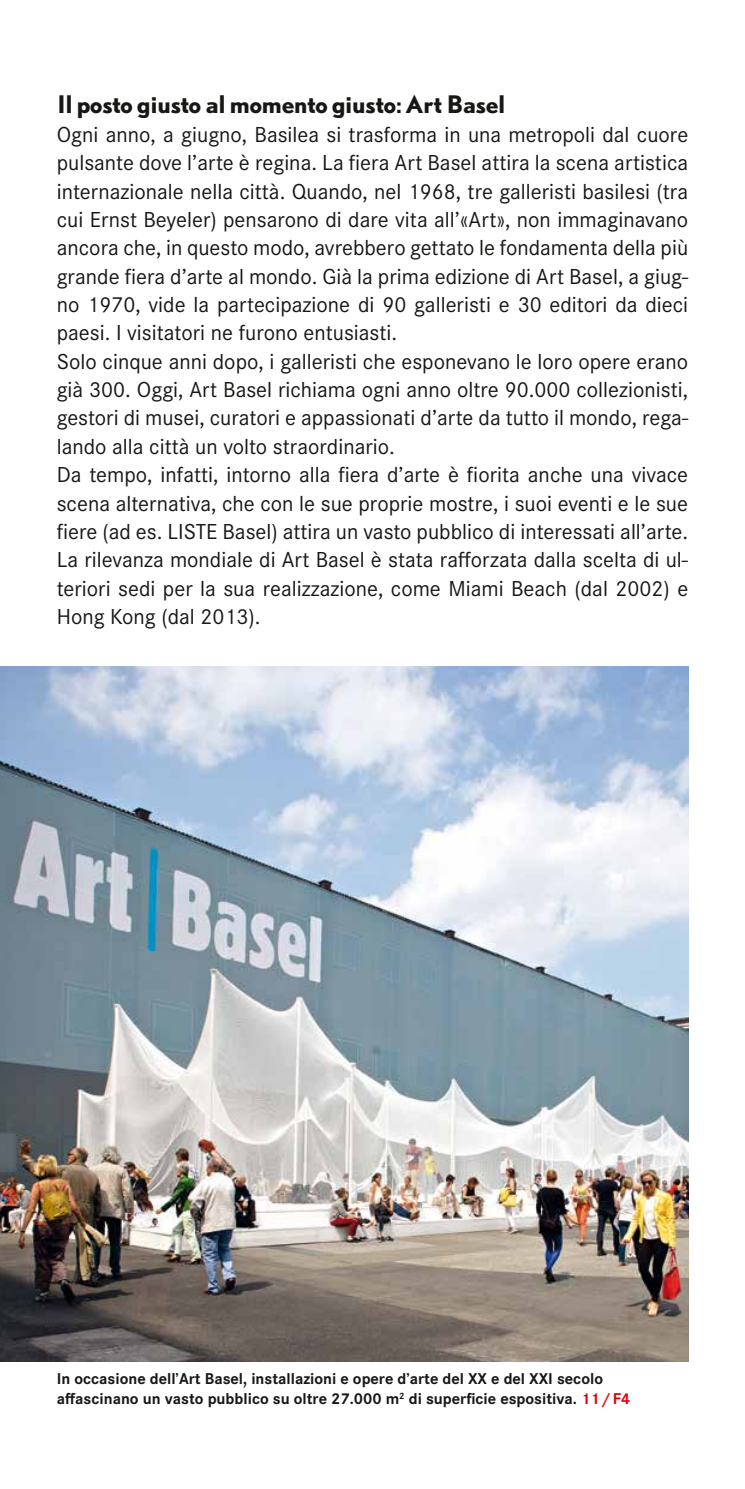
<style>
.page{position:relative;width:745px;height:1489px;background:#fff}
.page>*{position:absolute;margin:0;border:0;box-sizing:border-box;transform-origin:0 0}
.t1{font:22.5px/28.2px "Corporate S";color:#171715}
.t2{font:700 22.5px "DTL Nobel T";letter-spacing:-.005em;color:#171715}
.t3{font:700 16.25px/19.5px "Corporate S";color:#171715}
.s1{color:#e2000a}
</style>
<div class="page">
<img style="left:0;top:666px;width:687px;height:695px">
<p class="t2" style="left:57px;top:89px;width:449px">Il posto giusto al momento giusto: Art Basel</p>
<p class="t1" style="left:57px;top:120px;width:632px">Ogni anno, a giugno, Basilea si trasforma in una metropoli dal cuore pulsante dove l’arte è regina. La fiera Art Basel attira la scena artistica internazionale nella città. Quando, nel 1968, tre galleristi basilesi (tra cui Ernst Beyeler) pensarono di dare vita all’«Art», non immaginavano ancora che, in questo modo, avrebbero gettato le fondamenta della più grande fiera d’arte al mondo. Già la prima edizione di Art Basel, a giug&shy;no 1970, vide la partecipazione di 90 galleristi e 30 editori da dieci paesi. I visitatori ne furono entusiasti.<br>Solo cinque anni dopo, i galleristi che esponevano le loro opere erano già 300. Oggi, Art Basel richiama ogni anno oltre 90.000 collezionisti, gestori di musei, curatori e appassionati d’arte da tutto il mondo, rega&shy;lando alla città un volto straordinario.<br>Da tempo, infatti, intorno alla fiera d’arte è fiorita anche una vivace scena alternativa, che con le sue proprie mostre, i suoi eventi e le sue fiere (ad es. LISTE Basel) attira un vasto pubblico di interessati all’arte.<br>La rilevanza mondiale di Art Basel è stata rafforzata dalla scelta di ul&shy;teriori sedi per la sua realizzazione, come Miami Beach (dal 2002) e Hong Kong (dal 2013).</p>
<p class="t3" style="left:57px;top:1368px;width:574px">In occasione dell’Art Basel, installazioni e opere d’arte del XX e del XXI secolo affascinano un vasto pubblico su oltre 27.000 m<sup>2</sup> di superficie espositiva. <span class="s1">11/F4</span></p>
</div>
